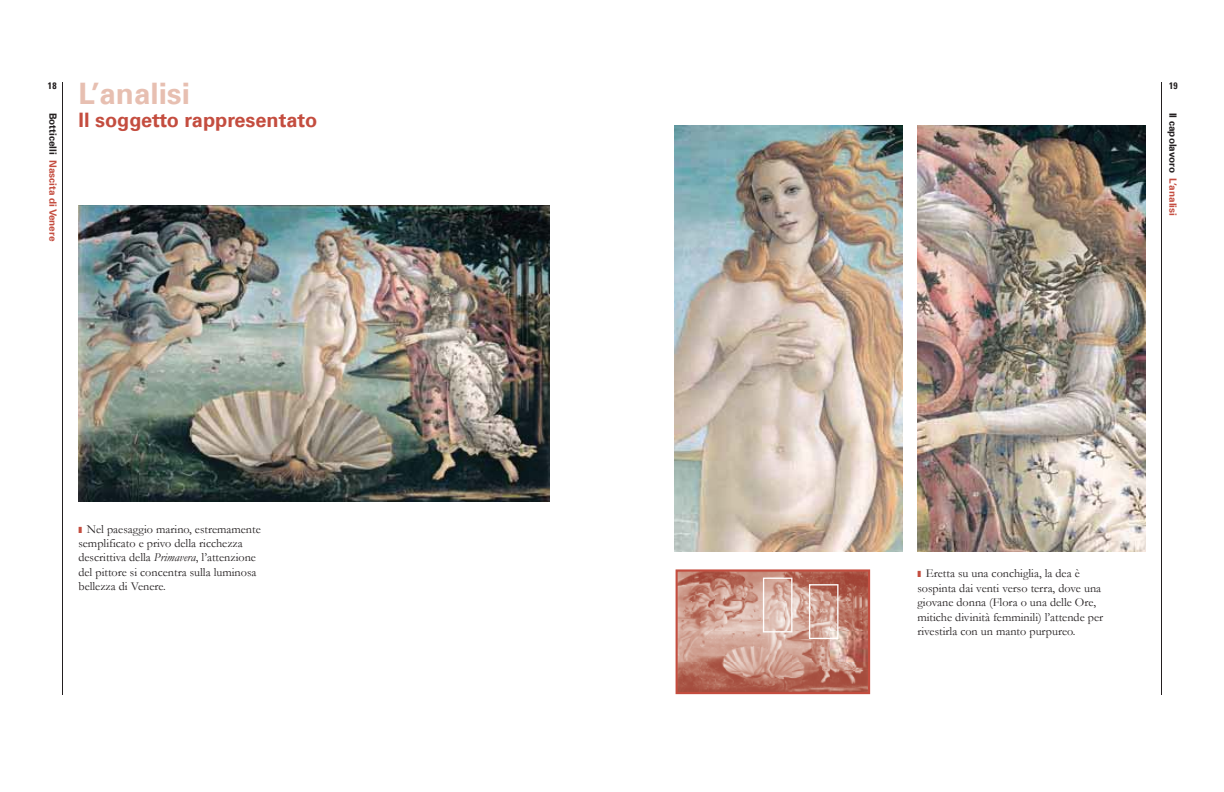
<style>
.page{position:relative;width:1224px;height:792px;background:#fff}
.page>*{position:absolute;margin:0;border:0;box-sizing:border-box;transform-origin:0 0}
.t1{font:700 29.6px "Univers";color:#e7bfb1}
.t2{font:700 19.9px "Univers";color:#c44d3f}
.t3{font:12.2px/14.4px "Garamond";color:#231f20}
.t4{font:700 10px "Univers";color:#c44d3f}
.t5{font:700 10px "Univers";color:#231f20}
.t6{font:700 condensed 9.4px "Univers LT";color:#231f20}
.s1{color:#231f20}
.s2{color:#c44d3f}
.s3{font-style:italic}
.s4{color:#c54e41}
</style>
<div class="page">
<hr style="left:62px;top:82px;width:1px;height:612px;background:#231f20">
<hr style="left:1161px;top:82px;width:1px;height:612px;background:#231f20">
<img style="left:78px;top:206px;width:471px;height:296px">
<img style="left:675px;top:125px;width:228px;height:426px">
<img style="left:917px;top:125px;width:229px;height:426px">
<svg style="left:676px;top:569px;width:194px;height:125px"></svg>
<p class="t6" style="left:48px;top:80px;width:10px">18</p>
<p class="t4" style="left:59px;top:113px;width:130px;rotate:90deg"><span class="s1">Botticelli</span> Nascita di Venere</p>
<h1 class="t1" style="left:78px;top:76px;width:113px">L’analisi</h1>
<h2 class="t2" style="left:78px;top:108px;width:240px">Il soggetto rappresentato</h2>
<p class="t3" style="left:78px;top:522px;width:184px"><span class="s2">❚</span> Nel paesaggio marino, estremamente semplificato e privo della ricchezza descrittiva della <span class="s3">Primavera</span>, l’attenzione del pittore si concentra sulla luminosa bellezza di Venere.</p>
<p class="t6" style="left:1169px;top:80px;width:10px">19</p>
<p class="t5" style="left:1179px;top:113px;width:105px;rotate:90deg">Il capolavoro <span class="s4">L’analisi</span></p>
<p class="t3" style="left:917px;top:567px;width:187px"><span class="s2">❚</span> Eretta su una conchiglia, la dea è sospinta dai venti verso terra, dove una giovane donna (Flora o una delle Ore, mitiche divinità femminili) l’attende per rivestirla con un manto purpureo.</p>
</div>
